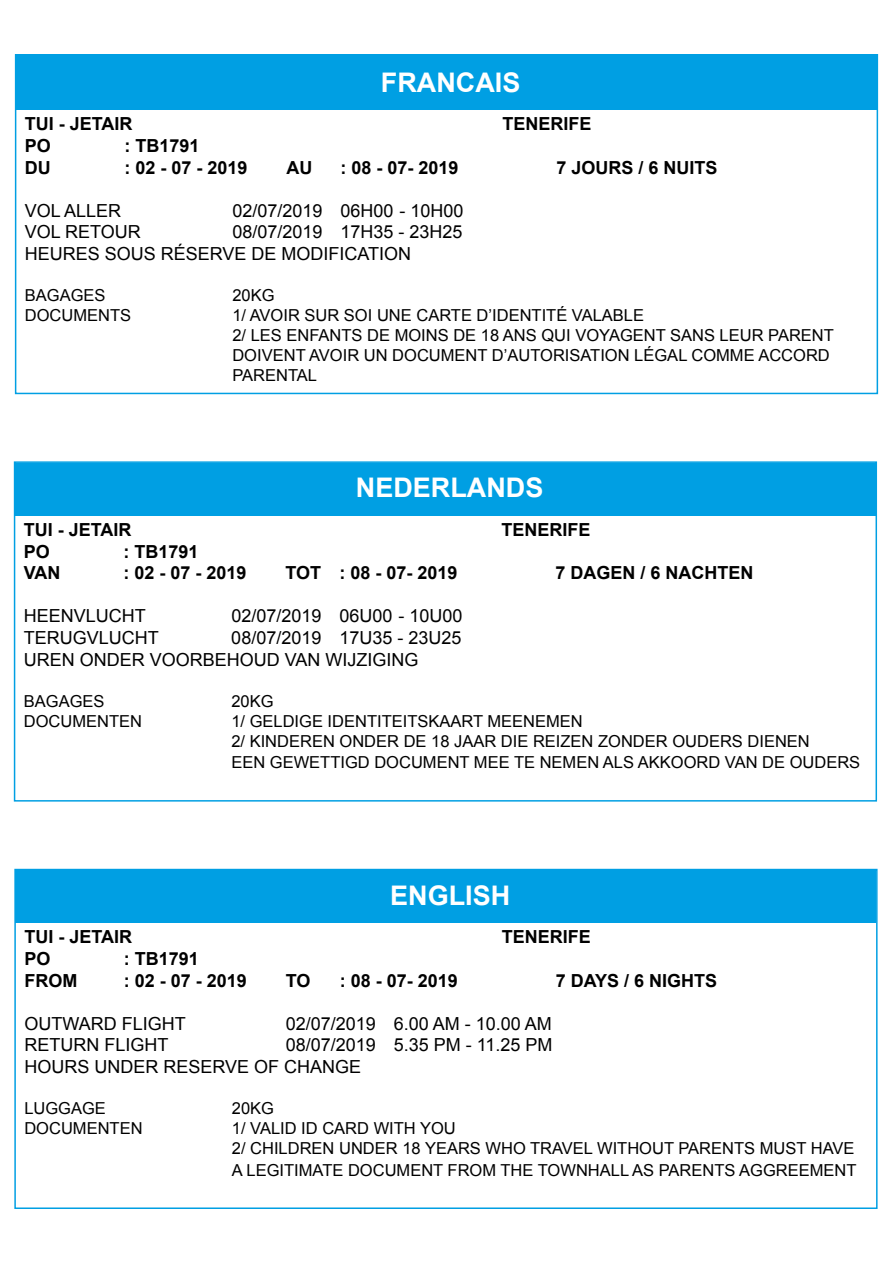
<style>
.page{position:relative;width:893px;height:1263px;background:#fff}
.page>*{position:absolute;margin:0;border:0;box-sizing:border-box;transform-origin:0 0}
.t1{font:700 27px "Arial";color:#fff}
.t2{font:18px/21.6px "Arial";color:#000}
.t3{font:700 18px "Arial";color:#000}
.t4{font:16.5px/19.8px "Arial";color:#000}
</style>
<div class="page">
<div style="left:16px;top:56px;width:861px;height:54px;background:#009fe3"></div>
<div style="left:15px;top:54px;width:863px;height:340px;border:2px solid #009fe3"></div>
<div style="left:15px;top:463px;width:860px;height:52px;background:#009fe3"></div>
<div style="left:14px;top:461px;width:863px;height:340px;border:2px solid #009fe3"></div>
<div style="left:16px;top:870px;width:860px;height:53px;background:#009fe3"></div>
<div style="left:14px;top:869px;width:864px;height:340px;border:2px solid #009fe3"></div>
<h1 class="t1" style="left:381px;top:64px;width:141px">FRANCAIS</h1>
<p class="t3" style="left:25px;top:112px;width:109px">TUI - JETAIR</p>
<p class="t3" style="left:502px;top:112px;width:91px">TENERIFE</p>
<p class="t3" style="left:25px;top:134px;width:28px">PO</p>
<p class="t3" style="left:124px;top:134px;width:77px">: TB1791</p>
<p class="t3" style="left:25px;top:155px;width:27px">DU</p>
<p class="t3" style="left:124px;top:155px;width:125px">: 02 - 07 - 2019</p>
<p class="t3" style="left:286px;top:155px;width:27px">AU</p>
<p class="t3" style="left:340px;top:155px;width:120px">: 08 - 07- 2019</p>
<p class="t3" style="left:556px;top:155px;width:163px">7 JOURS / 6 NUITS</p>
<p class="t2" style="left:25px;top:200px;width:98px">VOL ALLER</p>
<p class="t2" style="left:232px;top:200px;width:233px">02/07/2019 06H00 - 10H00</p>
<p class="t2" style="left:25px;top:221px;width:118px">VOL RETOUR</p>
<p class="t2" style="left:25px;top:221px;width:439px;text-indent:208px">08/07/2019 17H35 - 23H25<br>HEURES SOUS RÉSERVE DE MODIFICATION</p>
<p class="t4" style="left:25px;top:286px;width:82px">BAGAGES</p>
<p class="t4" style="left:232px;top:286px;width:44px">20KG</p>
<p class="t4" style="left:25px;top:306px;width:108px">DOCUMENTS</p>
<p class="t4" style="left:232px;top:306px;width:603px">1/ AVOIR SUR SOI UNE CARTE D’IDENTITÉ VALABLE<br>2/ LES ENFANTS DE MOINS DE 18 ANS QUI VOYAGENT SANS LEUR PARENT DOIVENT AVOIR UN DOCUMENT D’AUTORISATION LÉGAL COMME ACCORD PARENTAL</p>
<h1 class="t1" style="left:356px;top:470px;width:189px">NEDERLANDS</h1>
<p class="t3" style="left:24px;top:518px;width:109px">TUI - JETAIR</p>
<p class="t3" style="left:501px;top:518px;width:91px">TENERIFE</p>
<p class="t3" style="left:24px;top:539px;width:28px">PO</p>
<p class="t3" style="left:123px;top:539px;width:77px">: TB1791</p>
<p class="t3" style="left:24px;top:561px;width:38px">VAN</p>
<p class="t3" style="left:123px;top:561px;width:125px">: 02 - 07 - 2019</p>
<p class="t3" style="left:285px;top:561px;width:174px">TOT : 08 - 07- 2019</p>
<p class="t3" style="left:555px;top:561px;width:200px">7 DAGEN / 6 NACHTEN</p>
<p class="t2" style="left:24px;top:605px;width:124px">HEENVLUCHT</p>
<p class="t2" style="left:231px;top:605px;width:233px">02/07/2019 06U00 - 10U00</p>
<p class="t2" style="left:24px;top:627px;width:136px">TERUGVLUCHT</p>
<p class="t2" style="left:24px;top:627px;width:439px;text-indent:208px">08/07/2019 17U35 - 23U25<br>UREN ONDER VOORBEHOUD VAN WIJZIGING</p>
<p class="t4" style="left:24px;top:691px;width:82px">BAGAGES</p>
<p class="t4" style="left:231px;top:691px;width:44px">20KG</p>
<p class="t4" style="left:24px;top:711px;width:120px">DOCUMENTEN</p>
<p class="t4" style="left:231px;top:711px;width:580px">1/ GELDIGE IDENTITEITSKAART MEENEMEN<br>2/ KINDEREN ONDER DE 18 JAAR DIE REIZEN ZONDER OUDERS DIENEN</p>
<p class="t4" style="left:231px;top:753px;width:630px">EEN GEWETTIGD DOCUMENT MEE TE NEMEN ALS AKKOORD VAN DE OUDERS</p>
<h1 class="t1" style="left:390px;top:877px;width:122px">ENGLISH</h1>
<p class="t3" style="left:24px;top:925px;width:109px">TUI - JETAIR</p>
<p class="t3" style="left:502px;top:925px;width:91px">TENERIFE</p>
<p class="t3" style="left:24px;top:947px;width:28px">PO</p>
<p class="t3" style="left:124px;top:947px;width:77px">: TB1791</p>
<p class="t3" style="left:24px;top:968px;width:54px">FROM</p>
<p class="t3" style="left:124px;top:968px;width:125px">: 02 - 07 - 2019</p>
<p class="t3" style="left:286px;top:968px;width:26px">TO</p>
<p class="t3" style="left:340px;top:968px;width:120px">: 08 - 07- 2019</p>
<p class="t3" style="left:556px;top:968px;width:163px">7 DAYS / 6 NIGHTS</p>
<p class="t2" style="left:24px;top:1013px;width:163px">OUTWARD FLIGHT</p>
<p class="t2" style="left:286px;top:1013px;width:268px">02/07/2019 6.00 AM - 10.00 AM</p>
<p class="t2" style="left:24px;top:1034px;width:145px">RETURN FLIGHT</p>
<p class="t2" style="left:24px;top:1034px;width:530px;text-indent:262px">08/07/2019 5.35 PM - 11.25 PM<br>HOURS UNDER RESERVE OF CHANGE</p>
<p class="t4" style="left:24px;top:1099px;width:83px">LUGGAGE</p>
<p class="t4" style="left:232px;top:1099px;width:44px">20KG</p>
<p class="t4" style="left:24px;top:1119px;width:120px">DOCUMENTEN</p>
<p class="t4" style="left:232px;top:1119px;width:624px">1/ VALID ID CARD WITH YOU<br>2/ CHILDREN UNDER 18 YEARS WHO TRAVEL WITHOUT PARENTS MUST HAVE</p>
<p class="t4" style="left:232px;top:1160px;width:626px">A LEGITIMATE DOCUMENT FROM THE TOWNHALL AS PARENTS AGGREEMENT</p>
</div>
